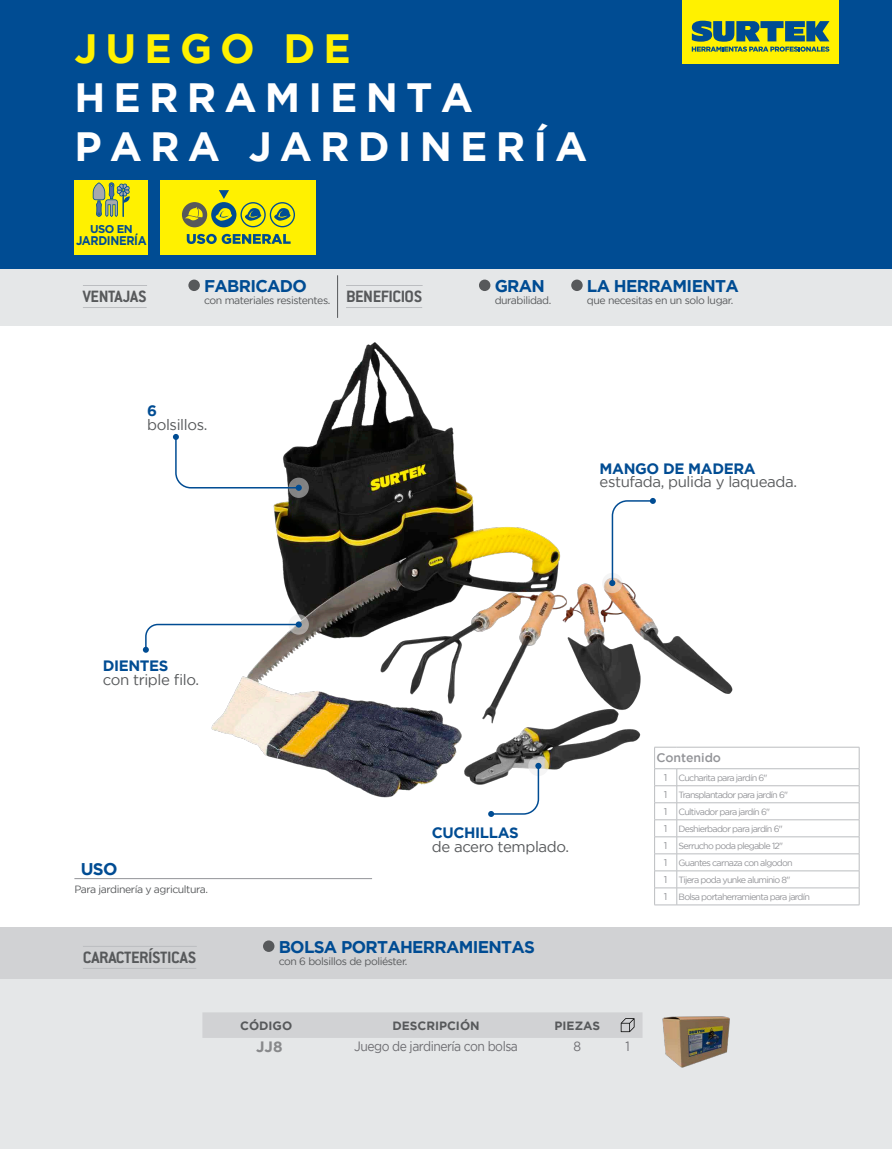
<style>
.page{position:relative;width:893px;height:1149px;background:#fff}
.page>*{position:absolute;margin:0;border:0;box-sizing:border-box;transform-origin:0 0}
.t1{font:700 40.8px/48.9px "Gotham";letter-spacing:.2em;color:#fff}
.t2{font:700 40.8px "Gotham";letter-spacing:.2em;color:#fff100}
.t3{font:700 18px "Conduit ITC Std";letter-spacing:-.025em;color:#57595b}
.t4{font:700 16.95px "Gotham";letter-spacing:-.04em;color:#004c93}
.t5{font:15px "Gotham";letter-spacing:-.025em;color:#57595b}
.t6{font:700 15px "Gotham";letter-spacing:-.025em;color:#004c93}
.t7{font:700 15px "Gotham";color:#88898b}
.t8{font:13.5px "Gotham";letter-spacing:-.04em;color:#6d6d71;scale:.9 1}
.t9{font:700 12.6px "Gotham";letter-spacing:-.03em;color:#004c93;scale:.9 1}
.t10{font:500 12.3px "Gotham";color:#939498}
.t11{font:700 12px "Gotham";color:#57595b}
.t12{font:700 11.25px "Gotham";color:#004c93}
.t13{font:10.5px "Gotham";letter-spacing:-.04em;color:#57595b}
.t14{font:9px/17px "Gotham";letter-spacing:-.08em;color:#939498}
.s1{font-size:9.9px}
</style>
<div class="page">
<div style="left:0;top:0;width:892px;height:276px;background:#004c93"></div>
<div style="left:682px;top:0;width:157px;height:64px;background:#fff100"></div>
<svg style="left:692px;top:21px;width:137px;height:31px"></svg>
<div style="left:0;top:957px;width:892px;height:191px;background:#e5e7e8"></div>
<div style="left:0;top:927px;width:892px;height:51px;background:#d1d2d4"></div>
<div style="left:0;top:270px;width:892px;height:56px;background:#e5e7e8"></div>
<div style="left:74px;top:180px;width:74px;height:74px;background:#fff100"></div>
<svg style="left:93px;top:182px;width:37px;height:35px"></svg>
<div style="left:161px;top:180px;width:155px;height:74px;background:#fff100"></div>
<svg style="left:187px;top:234px;width:104px;height:10px"></svg>
<div style="left:182px;top:202px;width:25px;height:25px;background:#57595b;border-radius:50%"></div>
<svg style="left:219px;top:190px;width:10px;height:9px"></svg>
<div style="left:211px;top:202px;width:25px;height:25px;background:#004c93;border-radius:50%"></div>
<svg style="left:216px;top:208px;width:16px;height:13px"></svg>
<svg style="left:240px;top:202px;width:55px;height:25px"></svg>
<svg style="left:185px;top:207px;width:18px;height:13px"></svg>
<hr style="left:83px;top:285px;width:64px;height:1px;background:#bbbdc0">
<hr style="left:83px;top:307px;width:64px;height:1px;background:#bbbdc0">
<div style="left:188px;top:279px;width:12px;height:12px;background:#57595b;border-radius:50%"></div>
<hr style="left:337px;top:275px;width:1px;height:43px;background:#57595b">
<hr style="left:346px;top:285px;width:77px;height:1px;background:#bbbdc0">
<hr style="left:346px;top:307px;width:76px;height:1px;background:#bbbdc0">
<div style="left:479px;top:279px;width:11px;height:12px;background:#57595b;border-radius:50%"></div>
<div style="left:571px;top:279px;width:12px;height:12px;background:#57595b;border-radius:50%"></div>
<img style="left:211px;top:342px;width:538px;height:459px">
<hr style="left:83px;top:945px;width:114px;height:1px;background:#bbbdc0">
<hr style="left:83px;top:967px;width:113px;height:1px;background:#bbbdc0">
<div style="left:263px;top:940px;width:11px;height:11px;background:#57595b;border-radius:50%"></div>
<hr style="left:74px;top:878px;width:298px;height:1px;background:#939498">
<hr style="left:677px;top:746px;width:182px;height:1px;background:#bbbdc0">
<hr style="left:677px;top:768px;width:182px;height:1px;background:#bbbdc0">
<hr style="left:677px;top:785px;width:182px;height:1px;background:#bbbdc0">
<hr style="left:677px;top:802px;width:182px;height:1px;background:#bbbdc0">
<hr style="left:677px;top:819px;width:182px;height:1px;background:#bbbdc0">
<hr style="left:677px;top:836px;width:182px;height:1px;background:#bbbdc0">
<hr style="left:677px;top:853px;width:182px;height:1px;background:#bbbdc0">
<hr style="left:677px;top:870px;width:182px;height:1px;background:#bbbdc0">
<hr style="left:677px;top:887px;width:182px;height:1px;background:#bbbdc0">
<svg style="left:654px;top:746px;width:23px;height:159px"></svg>
<svg style="left:859px;top:747px;width:1px;height:157px"></svg>
<hr style="left:677px;top:904px;width:182px;height:1px;background:#bbbdc0">
<div style="left:202px;top:1012px;width:440px;height:25px;background:#d1d2d4"></div>
<svg style="left:528px;top:755px;width:21px;height:20px"></svg>
<svg style="left:488px;top:762px;width:53px;height:54px"></svg>
<svg style="left:602px;top:572px;width:20px;height:21px"></svg>
<div style="left:609px;top:579px;width:6px;height:7px;background:#004c93;border-radius:50%"></div>
<svg style="left:611px;top:498px;width:45px;height:86px"></svg>
<svg style="left:289px;top:614px;width:20px;height:20px"></svg>
<svg style="left:143px;top:621px;width:159px;height:31px"></svg>
<div style="left:289px;top:477px;width:20px;height:21px;background:linear-gradient(to right,#858586,#838383);border-radius:50%"></div>
<svg style="left:173px;top:434px;width:129px;height:56px"></svg>
<img style="left:662px;top:1016px;width:68px;height:52px">
<h1 class="t2" style="left:74px;top:24px;width:278px">JUEGO DE</h1>
<h1 class="t1" style="left:74px;top:72px;width:515px">HERRAMIENTA<br>PARA JARDINERÍA</h1>
<p class="t12" style="left:90px;top:222px;width:44px">USO EN</p>
<h3 class="t9" style="left:76px;top:233px;width:80px">JARDINERÍA</h3>
<h2 class="t3" style="left:83px;top:286px;width:65px">VENTAJAS</h2>
<h3 class="t4" style="left:204px;top:276px;width:104px">FABRICADO</h3>
<p class="t13" style="left:204px;top:294px;width:220px">con materiales resistentes. <sup>BENEFICIOS</sup></p>
<h3 class="t6" style="left:147px;top:402px;width:11px">6</h3>
<h3 class="t5" style="left:147px;top:416px;width:62px">bolsillos.</h3>
<h3 class="t4" style="left:495px;top:276px;width:52px">GRAN</h3>
<p class="t13" style="left:495px;top:294px;width:58px">durabilidad.</p>
<h3 class="t4" style="left:587px;top:276px;width:153px">LA HERRAMIENTA</h3>
<p class="t13" style="left:587px;top:294px;width:148px">que necesitas en un solo lugar.</p>
<h3 class="t6" style="left:600px;top:460px;width:158px">MANGO DE MADERA</h3>
<h3 class="t5" style="left:600px;top:473px;width:199px">estufada, pulida y laqueada.</h3>
<h3 class="t6" style="left:103px;top:657px;width:67px">DIENTES</h3>
<h3 class="t5" style="left:103px;top:671px;width:98px">con triple filo.</h3>
<h3 class="t4" style="left:81px;top:858px;width:38px">USO</h3>
<p class="t13" style="left:74px;top:883px;width:135px">Para jardinería y agricultura.</p>
<h2 class="t3" style="left:83px;top:946px;width:115px">CARACTERÍSTICAS</h2>
<h3 class="t6" style="left:432px;top:824px;width:88px">CUCHILLAS</h3>
<h3 class="t5" style="left:432px;top:837px;width:139px">de acero templado.</h3>
<h3 class="t4" style="left:279px;top:936px;width:258px">BOLSA PORTAHERRAMIENTAS</h3>
<p class="t13" style="left:279px;top:955px;width:130px">con 6 bolsillos de poliéster.</p>
<h3 class="t10" style="left:656px;top:751px;width:66px">Contenido</h3>
<p class="t14" style="left:664px;top:768px;width:148px"><span class="s1">1</span> Cucharita para jardín 6"<br><span class="s1">1</span> Transplantador para jardín 6"<br><span class="s1">1</span> Cultivador para jardín 6"<br><span class="s1">1</span> Deshierbador para jardín 6"<br><span class="s1">1</span> Serrucho poda plegable 12"<br><span class="s1">1</span> Guantes carnaza con algodon<br><span class="s1">1</span> Tijera poda yunke aluminio 8"<br><span class="s1">1</span> Bolsa portaherramienta para jardín</p>
<h3 class="t11" style="left:240px;top:1017px;width:54px">CÓDIGO</h3>
<h3 class="t11" style="left:392px;top:1017px;width:89px">DESCRIPCIÓN</h3>
<h3 class="t11" style="left:555px;top:1017px;width:47px">PIEZAS</h3>
<h3 class="t7" style="left:256px;top:1037px;width:28px">JJ8</h3>
<h3 class="t8" style="left:354px;top:1038px;width:184px">Juego de jardinería con bolsa</h3>
<h3 class="t8" style="left:574px;top:1038px;width:10px">8</h3>
<h3 class="t8" style="left:625px;top:1038px;width:6px">1</h3>
</div>
